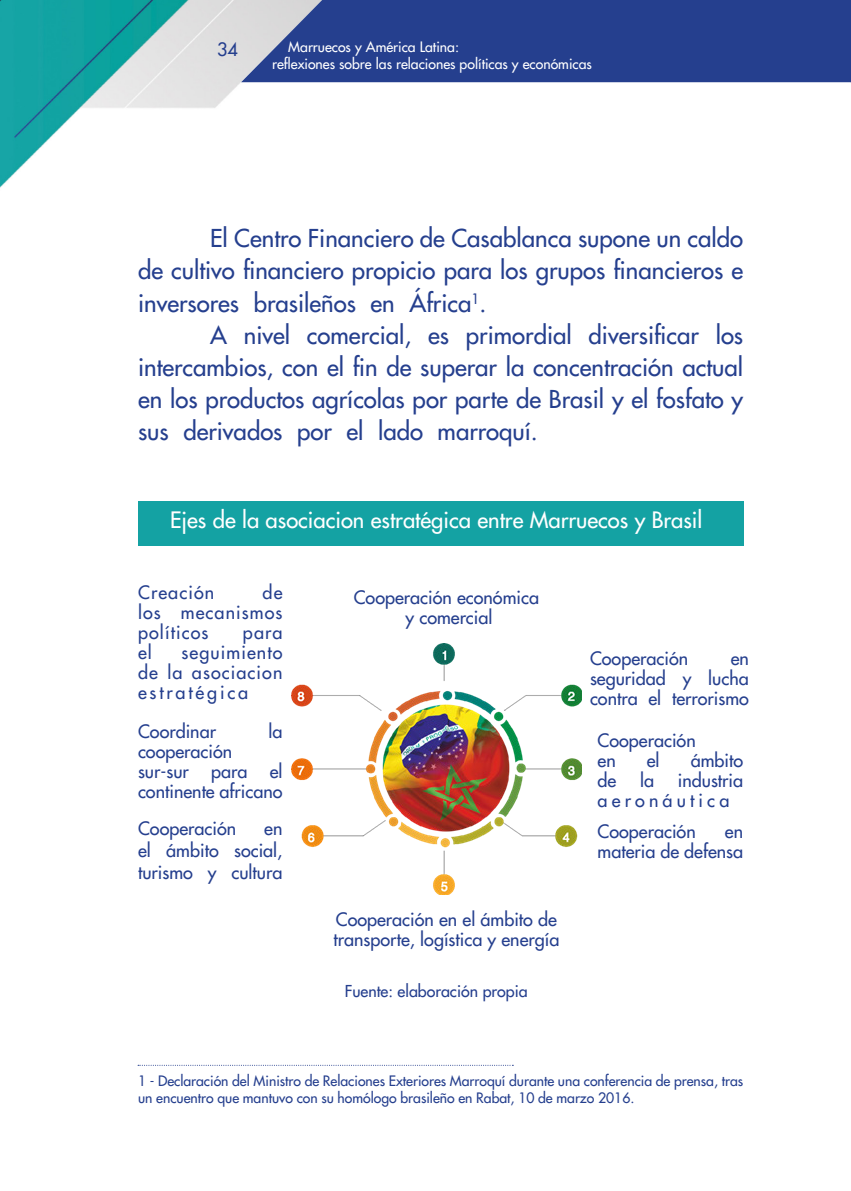
<style>
.page{position:relative;width:851px;height:1191px;background:#fff}
.page>*{position:absolute;margin:0;border:0;box-sizing:border-box;transform-origin:0 0}
.t1{font:24px/32px "Futura LT";color:#253f8e;text-align:justify}
.t2{font:22px "Futura LT";color:#fff}
.t3{font:18px/20px "Futura LT";color:#253f8e;text-align:justify}
.t4{font:18px/20px "Futura LT";letter-spacing:.23em;color:#253f8e}
.t5{font:18px "Futura LT";letter-spacing:.06em;color:#253f8e}
.t6{font:16px "Futura LT";color:#253f8e}
.t7{font:14px/16.8px "Futura LT";color:#253f8e}
.t8{font:14px/16.8px "Futura LT";color:#fff}
</style>
<div class="page">
<img style="left:0;top:0;width:639px;height:776px">
<svg style="left:241px;top:0;width:609px;height:82px;background:#314993"></svg>
<svg style="left:850px;top:0;width:1px;height:82px"></svg>
<svg style="left:138px;top:1064px;width:375px;height:1px"></svg>
<div style="left:138px;top:501px;width:605px;height:45px;background:#14a2a3"></div>
<img style="left:291px;top:643px;width:290px;height:251px">
<p class="t3" style="left:217px;top:39px;width:22px">34</p>
<p class="t8" style="left:272px;top:39px;width:321px;text-indent:16px">Marruecos y América Latina:<br>reflexiones sobre las relaciones políticas y económicas</p>
<p class="t1" style="left:138px;top:222px;width:606px;text-indent:72px">El Centro Financiero de Casablanca supone un caldo de cultivo financiero propicio para los grupos financieros e inversores brasileños en África<sup>1</sup>.</p>
<p class="t1" style="left:138px;top:318px;width:606px;text-indent:72px">A nivel comercial, es primordial diversificar los intercambios, con el fin de superar la concentración actual en los productos agrícolas por parte de Brasil y el fosfato y sus derivados por el lado marroquí.</p>
<p class="t2" style="left:170px;top:505px;width:533px">Ejes de la asociacion estratégica entre Marruecos y Brasil</p>
<p class="t3" style="left:138px;top:582px;width:146px;text-indent:125px">de los mecanismos políticos</p>
<p class="t5" style="left:138px;top:580px;width:78px">Creación</p>
<p class="t3" style="left:243px;top:622px;width:41px">para</p>
<p class="t3" style="left:138px;top:642px;width:15px">el</p>
<p class="t3" style="left:138px;top:642px;width:146px;text-indent:43px">seguimiento de la asociacion estratégica</p>
<p class="t3" style="left:138px;top:721px;width:79px">Coordinar</p>
<p class="t3" style="left:268px;top:721px;width:16px">la</p>
<p class="t3" style="left:138px;top:741px;width:146px;text-align:left">cooperación sur-sur para el continente africano</p>
<p class="t3" style="left:138px;top:818px;width:100px">Cooperación</p>
<p class="t3" style="left:138px;top:817px;width:146px;line-height:22px;text-indent:126px">en el ámbito social, turismo y cultura</p>
<p class="t3" style="left:353px;top:587px;width:187px">Cooperación económica</p>
<p class="t3" style="left:405px;top:607px;width:88px">y comercial</p>
<p class="t3" style="left:333px;top:908px;width:227px">Cooperación en el ámbito de transporte, logística y energía</p>
<p class="t6" style="left:345px;top:980px;width:184px">Fuente: elaboración propia</p>
<p class="t3" style="left:590px;top:648px;width:100px">Cooperación</p>
<p class="t3" style="left:590px;top:648px;width:160px;text-indent:141px">en seguridad y lucha contra el terrorismo</p>
<p class="t3" style="left:597px;top:730px;width:100px">Cooperación en</p>
<p class="t3" style="left:646px;top:750px;width:14px">el</p>
<p class="t3" style="left:690px;top:750px;width:54px">ámbito</p>
<p class="t3" style="left:597px;top:770px;width:20px">de</p>
<p class="t3" style="left:640px;top:770px;width:16px">la</p>
<p class="t4" style="left:597px;top:770px;width:147px;text-indent:80px">industria aeronáutica</p>
<p class="t3" style="left:597px;top:821px;width:100px">Cooperación</p>
<p class="t3" style="left:597px;top:821px;width:147px;text-align:right">en<br>materia de defensa</p>
<p class="t7" style="left:138px;top:1072px;width:606px">1 - Declaración del Ministro de Relaciones Exteriores Marroquí durante una conferencia de prensa, tras un encuentro que mantuvo con su homólogo brasileño en Rabat, 10 de marzo 2016.</p>
</div>
